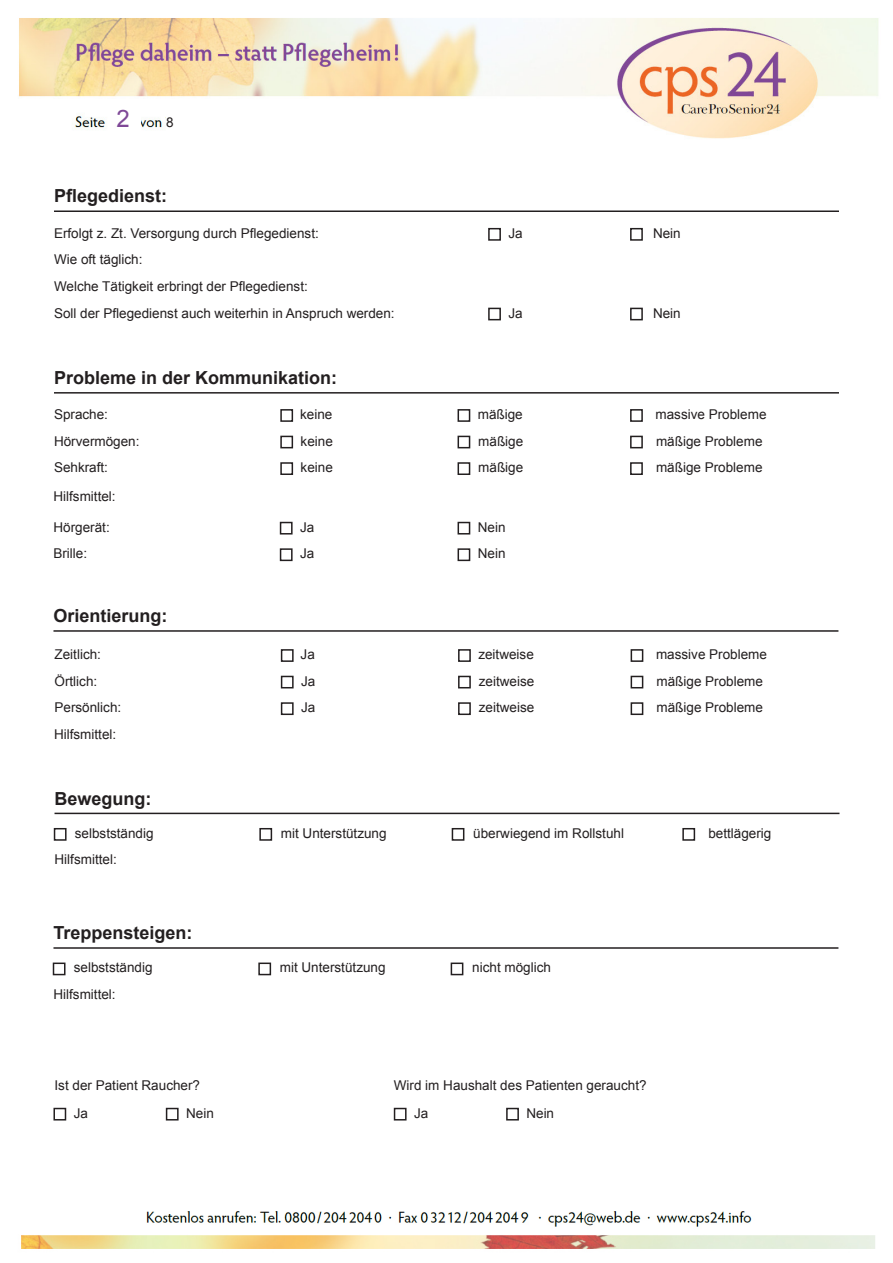
<style>
.page{position:relative;width:893px;height:1263px;background:#fff}
.page>*{position:absolute;margin:0;border:0;box-sizing:border-box;transform-origin:0 0}
.t1{font:24px "Arial";color:#7f4997}
.t2{font:700 18px "Arial";color:#231f20}
.t3{font:13.5px/26.5px "Arial";color:#231f20}
</style>
<div class="page">
<img style="left:19px;top:18px;width:860px;height:121px">
<div style="left:116px;top:106px;width:24px;height:30px;background:#fff"></div>
<div style="left:166px;top:110px;width:24px;height:29px;background:#fff"></div>
<hr style="left:54px;top:210px;width:785px;height:2px;background:#231f20">
<div style="left:488px;top:228px;width:13px;height:13px;border:2px solid #231f20"></div>
<div style="left:630px;top:228px;width:13px;height:13px;border:2px solid #231f20"></div>
<div style="left:488px;top:308px;width:13px;height:12px;border:2px solid #231f20"></div>
<div style="left:630px;top:308px;width:13px;height:12px;border:2px solid #231f20"></div>
<hr style="left:54px;top:392px;width:785px;height:2px;background:#231f20">
<div style="left:280px;top:409px;width:13px;height:13px;border:2px solid #231f20"></div>
<div style="left:280px;top:436px;width:13px;height:12px;border:2px solid #231f20"></div>
<div style="left:280px;top:462px;width:13px;height:13px;border:2px solid #231f20"></div>
<div style="left:280px;top:522px;width:13px;height:12px;border:2px solid #231f20"></div>
<div style="left:280px;top:548px;width:13px;height:13px;border:2px solid #231f20"></div>
<div style="left:458px;top:409px;width:12px;height:13px;border:2px solid #231f20"></div>
<div style="left:458px;top:436px;width:12px;height:12px;border:2px solid #231f20"></div>
<div style="left:458px;top:462px;width:12px;height:13px;border:2px solid #231f20"></div>
<div style="left:630px;top:409px;width:13px;height:13px;border:2px solid #231f20"></div>
<div style="left:630px;top:436px;width:13px;height:12px;border:2px solid #231f20"></div>
<div style="left:630px;top:462px;width:13px;height:13px;border:2px solid #231f20"></div>
<div style="left:458px;top:522px;width:12px;height:12px;border:2px solid #231f20"></div>
<div style="left:458px;top:548px;width:12px;height:13px;border:2px solid #231f20"></div>
<hr style="left:53px;top:630px;width:785px;height:2px;background:#231f20">
<div style="left:281px;top:649px;width:13px;height:13px;border:2px solid #231f20"></div>
<div style="left:281px;top:676px;width:13px;height:12px;border:2px solid #231f20"></div>
<div style="left:281px;top:702px;width:13px;height:13px;border:2px solid #231f20"></div>
<div style="left:458px;top:649px;width:13px;height:13px;border:2px solid #231f20"></div>
<div style="left:458px;top:676px;width:13px;height:12px;border:2px solid #231f20"></div>
<div style="left:458px;top:702px;width:13px;height:13px;border:2px solid #231f20"></div>
<div style="left:631px;top:649px;width:12px;height:13px;border:2px solid #231f20"></div>
<div style="left:631px;top:676px;width:12px;height:12px;border:2px solid #231f20"></div>
<div style="left:631px;top:702px;width:12px;height:13px;border:2px solid #231f20"></div>
<hr style="left:55px;top:813px;width:784px;height:1px;background:#231f20">
<div style="left:54px;top:828px;width:13px;height:13px;border:2px solid #231f20"></div>
<div style="left:259px;top:828px;width:13px;height:13px;border:2px solid #231f20"></div>
<div style="left:452px;top:828px;width:12px;height:13px;border:2px solid #231f20"></div>
<div style="left:682px;top:828px;width:13px;height:13px;border:2px solid #231f20"></div>
<hr style="left:53px;top:947px;width:785px;height:2px;background:#231f20">
<div style="left:53px;top:962px;width:13px;height:13px;border:2px solid #231f20"></div>
<div style="left:258px;top:962px;width:13px;height:13px;border:2px solid #231f20"></div>
<div style="left:451px;top:962px;width:12px;height:13px;border:2px solid #231f20"></div>
<img style="left:21px;top:1211px;width:854px;height:38px">
<div style="left:53px;top:1108px;width:13px;height:12px;border:2px solid #231f20"></div>
<div style="left:166px;top:1108px;width:13px;height:12px;border:2px solid #231f20"></div>
<div style="left:394px;top:1108px;width:13px;height:12px;border:2px solid #231f20"></div>
<div style="left:506px;top:1108px;width:13px;height:12px;border:2px solid #231f20"></div>
<h1 class="t1" style="left:116px;top:103px;width:15px">2</h1>
<p class="t3" style="left:166px;top:109px;width:9px">8</p>
<h2 class="t2" style="left:54px;top:184px;width:115px">Pflegedienst:</h2>
<p class="t3" style="left:54px;top:220px;width:342px">Erfolgt z. Zt. Versorgung durch Pflegedienst:<br>Wie oft täglich:<br>Welche Tätigkeit erbringt der Pflegedienst:<br>Soll der Pflegedienst auch weiterhin in Anspruch werden:</p>
<p class="t3" style="left:508px;top:220px;width:16px">Ja</p>
<p class="t3" style="left:653px;top:220px;width:29px">Nein</p>
<p class="t3" style="left:508px;top:300px;width:16px">Ja</p>
<p class="t3" style="left:653px;top:300px;width:29px">Nein</p>
<h2 class="t2" style="left:54px;top:366px;width:285px">Probleme in der Kommunikation:</h2>
<p class="t3" style="left:54px;top:401px;width:87px">Sprache:<br>Hörvermögen:<br>Sehkraft:</p>
<p class="t3" style="left:300px;top:401px;width:34px">keine</p>
<p class="t3" style="left:301px;top:428px;width:34px">keine keine</p>
<p class="t3" style="left:53px;top:483px;width:64px">Hilfsmittel:</p>
<p class="t3" style="left:53px;top:514px;width:58px">Hörgerät:<br>Brille:</p>
<p class="t3" style="left:300px;top:514px;width:16px">Ja<br>Ja</p>
<h2 class="t2" style="left:53px;top:604px;width:116px">Orientierung:</h2>
<p class="t3" style="left:55px;top:641px;width:68px">Zeitlich:<br>Örtlich:<br>Persönlich:</p>
<p class="t3" style="left:54px;top:721px;width:64px">Hilfsmittel:</p>
<p class="t3" style="left:301px;top:641px;width:16px">Ja</p>
<p class="t3" style="left:301px;top:668px;width:16px">Ja<br>Ja</p>
<p class="t3" style="left:478px;top:401px;width:47px">mäßige</p>
<p class="t3" style="left:655px;top:401px;width:113px">massive Probleme</p>
<p class="t3" style="left:478px;top:428px;width:47px">mäßige mäßige</p>
<p class="t3" style="left:656px;top:428px;width:108px">mäßige Probleme mäßige Probleme</p>
<p class="t3" style="left:478px;top:514px;width:29px">Nein<br>Nein</p>
<p class="t3" style="left:478px;top:641px;width:57px">zeitweise</p>
<p class="t3" style="left:656px;top:641px;width:113px">massive Probleme</p>
<p class="t3" style="left:479px;top:668px;width:57px">zeitweise zeitweise</p>
<p class="t3" style="left:656px;top:668px;width:108px">mäßige Probleme mäßige Probleme</p>
<h2 class="t2" style="left:55px;top:786px;width:99px">Bewegung:</h2>
<p class="t3" style="left:75px;top:820px;width:80px">selbstständig</p>
<p class="t3" style="left:281px;top:820px;width:107px">mit Unterstützung</p>
<p class="t3" style="left:473px;top:820px;width:152px">überwiegend im Rollstuhl</p>
<p class="t3" style="left:708px;top:820px;width:65px">bettlägerig</p>
<p class="t3" style="left:55px;top:846px;width:64px">Hilfsmittel:</p>
<h2 class="t2" style="left:53px;top:921px;width:141px">Treppensteigen:</h2>
<p class="t3" style="left:74px;top:954px;width:80px">selbstständig</p>
<p class="t3" style="left:280px;top:954px;width:107px">mit Unterstützung</p>
<p class="t3" style="left:472px;top:954px;width:80px">nicht möglich</p>
<p class="t3" style="left:53px;top:981px;width:64px">Hilfsmittel:</p>
<p class="t3" style="left:55px;top:1072px;width:147px">Ist der Patient Raucher?</p>
<p class="t3" style="left:394px;top:1072px;width:254px">Wird im Haushalt des Patienten geraucht?</p>
<p class="t3" style="left:74px;top:1100px;width:16px">Ja</p>
<p class="t3" style="left:186px;top:1100px;width:29px">Nein</p>
<p class="t3" style="left:414px;top:1100px;width:16px">Ja</p>
<p class="t3" style="left:526px;top:1100px;width:29px">Nein</p>
</div>
